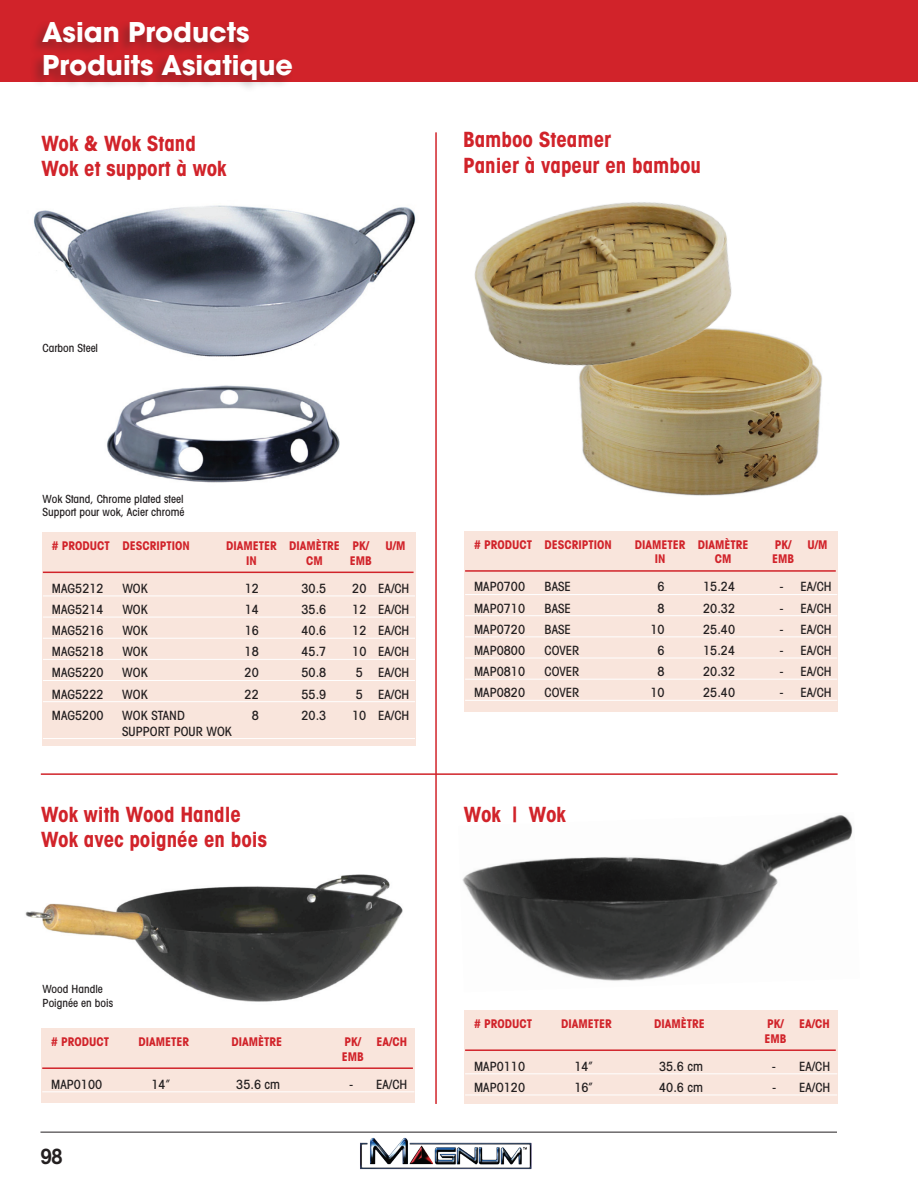
<style>
.page{position:relative;width:918px;height:1188px;background:#fff}
.page>*{position:absolute;margin:0;border:0;box-sizing:border-box;transform-origin:0 0}
.t1{font:700 27px/32.4px "Avant Garde";color:#fff}
.t2{font:700 condensed 21px/25.2px "Avant Garde";color:#d1232a}
.t3{font:600 condensed 21px "Avant Garde";color:#231f20}
.t4{font:500 condensed 12.75px "Avant Garde";color:#231f20}
.t5{font:700 condensed 12px "Avant Garde";color:#d1232a}
.t6{font:500 condensed 11.25px/13.5px "Avant Garde";color:#231f20}
</style>
<div class="page">
<img style="left:360px;top:1137px;width:171px;height:33px">
<hr style="left:40px;top:1132px;width:797px;height:1px;background:#231f20">
<div style="left:0;top:0;width:918px;height:82px;background:#d1232a"></div>
<div style="left:29px;top:20px;width:264px;height:73px;background:#231f20;opacity:.35"></div>
<div style="left:42px;top:532px;width:373px;height:214px;background:#f9e5dc"></div>
<hr style="left:43px;top:596px;width:372px;height:1px;background:#fff">
<hr style="left:43px;top:617px;width:372px;height:1px;background:#fff">
<hr style="left:43px;top:638px;width:372px;height:1px;background:#fff">
<hr style="left:43px;top:659px;width:372px;height:1px;background:#fff">
<hr style="left:43px;top:680px;width:372px;height:1px;background:#fff">
<hr style="left:43px;top:701px;width:372px;height:1px;background:#fff">
<hr style="left:43px;top:738px;width:372px;height:1px;background:#fff">
<hr style="left:43px;top:572px;width:371px;height:1px;background:#d1232a">
<img style="left:33px;top:205px;width:383px;height:152px">
<img style="left:107px;top:385px;width:233px;height:98px">
<img style="left:579px;top:331px;width:243px;height:165px">
<img style="left:474px;top:202px;width:276px;height:187px">
<hr style="left:435px;top:132px;width:2px;height:972px;background:#d1232a">
<hr style="left:41px;top:773px;width:797px;height:2px;background:#d1232a">
<div style="left:464px;top:531px;width:374px;height:181px;background:#f9e5dc"></div>
<hr style="left:465px;top:594px;width:372px;height:1px;background:#fff">
<hr style="left:465px;top:615px;width:372px;height:1px;background:#fff">
<hr style="left:465px;top:636px;width:372px;height:1px;background:#fff">
<hr style="left:465px;top:658px;width:372px;height:1px;background:#fff">
<hr style="left:465px;top:679px;width:372px;height:1px;background:#fff">
<hr style="left:465px;top:700px;width:372px;height:1px;background:#fff">
<hr style="left:465px;top:570px;width:371px;height:2px;background:#d1232a">
<img style="left:25px;top:874px;width:378px;height:128px">
<div style="left:41px;top:1028px;width:374px;height:74px;background:#f9e5dc"></div>
<hr style="left:42px;top:1091px;width:372px;height:1px;background:#fff">
<hr style="left:42px;top:1067px;width:371px;height:2px;background:#d1232a">
<img style="left:462px;top:815px;width:391px;height:166px">
<div style="left:464px;top:1010px;width:374px;height:94px;background:#f9e5dc"></div>
<hr style="left:465px;top:1073px;width:372px;height:1px;background:#fff">
<hr style="left:465px;top:1095px;width:372px;height:1px;background:#fff">
<hr style="left:465px;top:1049px;width:371px;height:2px;background:#d1232a">
<h1 class="t1" style="left:42px;top:16px;width:252px">Asian Products<br>Produits Asiatique</h1>
<h2 class="t2" style="left:41px;top:130px;width:187px">Wok &amp; Wok Stand<br>Wok et support à wok</h2>
<h2 class="t2" style="left:463px;top:127px;width:240px">Bamboo Steamer<br>Panier à vapeur en bambou</h2>
<p class="t6" style="left:43px;top:341px;width:57px">Carbon Steel</p>
<p class="t6" style="left:43px;top:492px;width:143px">Wok Stand, Chrome plated steel<br>Support pour wok, Acier chromé</p>
<p class="t5" style="left:52px;top:538px;width:139px"># PRODUCT DESCRIPTION</p>
<p class="t5" style="left:226px;top:538px;width:145px">DIAMETER DIAMÈTRE PK/</p>
<p class="t5" style="left:385px;top:538px;width:22px">U/M</p>
<p class="t5" style="left:246px;top:553px;width:12px">IN</p>
<p class="t5" style="left:306px;top:553px;width:18px">CM</p>
<p class="t5" style="left:350px;top:553px;width:24px">EMB</p>
<p class="t4" style="left:52px;top:580px;width:53px">MAG5212</p>
<p class="t4" style="left:122px;top:580px;width:27px">WOK</p>
<p class="t4" style="left:245px;top:580px;width:16px">12</p>
<p class="t4" style="left:302px;top:580px;width:26px">30.5</p>
<p class="t4" style="left:352px;top:580px;width:59px">20 EA/CH</p>
<p class="t4" style="left:52px;top:602px;width:53px">MAG5214</p>
<p class="t4" style="left:122px;top:602px;width:27px">WOK</p>
<p class="t4" style="left:245px;top:602px;width:16px">14</p>
<p class="t4" style="left:302px;top:602px;width:26px">35.6</p>
<p class="t4" style="left:352px;top:602px;width:59px">12 EA/CH</p>
<p class="t4" style="left:52px;top:623px;width:53px">MAG5216</p>
<p class="t4" style="left:122px;top:623px;width:27px">WOK</p>
<p class="t4" style="left:245px;top:623px;width:16px">16</p>
<p class="t4" style="left:302px;top:623px;width:26px">40.6</p>
<p class="t4" style="left:352px;top:623px;width:59px">12 EA/CH</p>
<p class="t4" style="left:52px;top:644px;width:53px">MAG5218</p>
<p class="t4" style="left:122px;top:644px;width:27px">WOK</p>
<p class="t4" style="left:245px;top:644px;width:16px">18</p>
<p class="t4" style="left:302px;top:644px;width:26px">45.7</p>
<p class="t4" style="left:352px;top:644px;width:59px">10 EA/CH</p>
<p class="t4" style="left:52px;top:665px;width:53px">MAG5220</p>
<p class="t4" style="left:122px;top:665px;width:27px">WOK</p>
<p class="t4" style="left:245px;top:665px;width:16px">20</p>
<p class="t4" style="left:302px;top:665px;width:26px">50.8</p>
<p class="t4" style="left:356px;top:665px;width:55px">5 EA/CH</p>
<p class="t4" style="left:52px;top:686px;width:53px">MAG5222</p>
<p class="t4" style="left:122px;top:686px;width:27px">WOK</p>
<p class="t4" style="left:245px;top:686px;width:16px">22</p>
<p class="t4" style="left:302px;top:686px;width:26px">55.9</p>
<p class="t4" style="left:356px;top:686px;width:55px">5 EA/CH</p>
<p class="t4" style="left:52px;top:707px;width:53px">MAG5200</p>
<p class="t4" style="left:122px;top:707px;width:64px">WOK STAND</p>
<p class="t4" style="left:252px;top:707px;width:9px">8</p>
<p class="t4" style="left:301px;top:707px;width:26px">20.3</p>
<p class="t4" style="left:352px;top:707px;width:59px">10 EA/CH</p>
<p class="t4" style="left:122px;top:723px;width:111px">SUPPORT POUR WOK</p>
<h2 class="t2" style="left:41px;top:801px;width:227px">Wok with Wood Handle<br>Wok avec poignée en bois</h2>
<p class="t6" style="left:42px;top:982px;width:72px">Wood Handle<br>Poignée en bois</p>
<p class="t5" style="left:51px;top:1034px;width:60px"># PRODUCT</p>
<p class="t5" style="left:138px;top:1034px;width:52px">DIAMETER</p>
<p class="t5" style="left:231px;top:1034px;width:52px">DIAMÈTRE</p>
<p class="t5" style="left:344px;top:1034px;width:18px">PK/</p>
<p class="t5" style="left:376px;top:1034px;width:32px">EA/CH</p>
<p class="t5" style="left:342px;top:1049px;width:24px">EMB</p>
<p class="t4" style="left:51px;top:1076px;width:53px">MAP0100</p>
<p class="t4" style="left:152px;top:1076px;width:20px">14”</p>
<p class="t4" style="left:236px;top:1076px;width:45px">35.6 cm</p>
<p class="t4" style="left:349px;top:1076px;width:60px">- EA/CH</p>
<h2 class="t3" style="left:40px;top:1143px;width:24px">98</h2>
<p class="t5" style="left:474px;top:537px;width:139px"># PRODUCT DESCRIPTION</p>
<p class="t5" style="left:635px;top:537px;width:115px">DIAMETER DIAMÈTRE</p>
<p class="t5" style="left:775px;top:537px;width:18px">PK/</p>
<p class="t5" style="left:808px;top:537px;width:22px">U/M</p>
<p class="t5" style="left:655px;top:551px;width:12px">IN</p>
<p class="t5" style="left:715px;top:551px;width:18px">CM</p>
<p class="t5" style="left:772px;top:551px;width:24px">EMB</p>
<p class="t4" style="left:474px;top:579px;width:53px">MAP0700</p>
<p class="t4" style="left:545px;top:579px;width:28px">BASE</p>
<p class="t4" style="left:658px;top:579px;width:9px">6</p>
<p class="t4" style="left:703px;top:579px;width:33px">15.24</p>
<p class="t4" style="left:779px;top:579px;width:54px">- EA/CH</p>
<p class="t4" style="left:474px;top:600px;width:53px">MAP0710</p>
<p class="t4" style="left:545px;top:600px;width:28px">BASE</p>
<p class="t4" style="left:658px;top:600px;width:9px">8</p>
<p class="t4" style="left:703px;top:600px;width:33px">20.32</p>
<p class="t4" style="left:779px;top:600px;width:54px">- EA/CH</p>
<p class="t4" style="left:474px;top:621px;width:53px">MAP0720</p>
<p class="t4" style="left:545px;top:621px;width:28px">BASE</p>
<p class="t4" style="left:650px;top:621px;width:16px">10</p>
<p class="t4" style="left:703px;top:621px;width:33px">25.40</p>
<p class="t4" style="left:779px;top:621px;width:54px">- EA/CH</p>
<p class="t4" style="left:474px;top:642px;width:53px">MAP0800</p>
<p class="t4" style="left:545px;top:642px;width:36px">COVER</p>
<p class="t4" style="left:658px;top:642px;width:9px">6</p>
<p class="t4" style="left:703px;top:642px;width:33px">15.24</p>
<p class="t4" style="left:779px;top:642px;width:54px">- EA/CH</p>
<p class="t4" style="left:474px;top:664px;width:53px">MAP0810</p>
<p class="t4" style="left:545px;top:664px;width:36px">COVER</p>
<p class="t4" style="left:658px;top:664px;width:9px">8</p>
<p class="t4" style="left:703px;top:664px;width:33px">20.32</p>
<p class="t4" style="left:779px;top:664px;width:54px">- EA/CH</p>
<p class="t4" style="left:474px;top:685px;width:53px">MAP0820</p>
<p class="t4" style="left:545px;top:685px;width:36px">COVER</p>
<p class="t4" style="left:650px;top:685px;width:16px">10</p>
<p class="t4" style="left:703px;top:685px;width:33px">25.40</p>
<p class="t4" style="left:779px;top:685px;width:54px">- EA/CH</p>
<h2 class="t2" style="left:464px;top:802px;width:103px">Wok | Wok</h2>
<p class="t5" style="left:474px;top:1016px;width:60px"># PRODUCT</p>
<p class="t5" style="left:561px;top:1016px;width:52px">DIAMETER</p>
<p class="t5" style="left:654px;top:1016px;width:52px">DIAMÈTRE</p>
<p class="t5" style="left:767px;top:1016px;width:18px">PK/</p>
<p class="t5" style="left:799px;top:1016px;width:32px">EA/CH</p>
<p class="t5" style="left:765px;top:1031px;width:24px">EMB</p>
<p class="t4" style="left:474px;top:1058px;width:53px">MAP0110</p>
<p class="t4" style="left:574px;top:1058px;width:20px">14”</p>
<p class="t4" style="left:659px;top:1058px;width:45px">35.6 cm</p>
<p class="t4" style="left:772px;top:1058px;width:60px">- EA/CH</p>
<p class="t4" style="left:474px;top:1079px;width:53px">MAP0120</p>
<p class="t4" style="left:574px;top:1079px;width:20px">16”</p>
<p class="t4" style="left:659px;top:1079px;width:45px">40.6 cm</p>
<p class="t4" style="left:772px;top:1079px;width:60px">- EA/CH</p>
</div>
